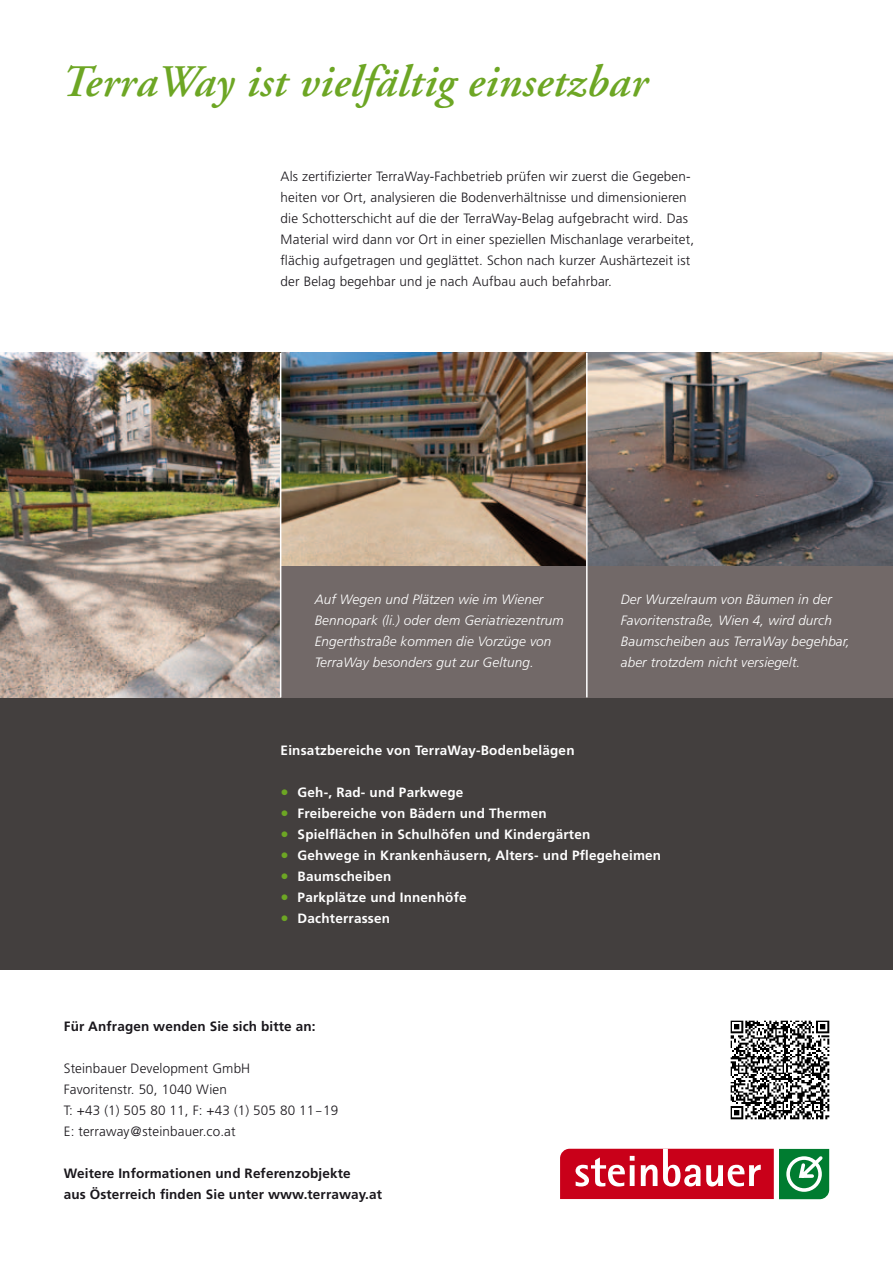
<style>
.page{position:relative;width:893px;height:1263px;background:#fff}
.page>*{position:absolute;margin:0;border:0;box-sizing:border-box;transform-origin:0 0}
.t1{font:italic 600 45px "Adobe Garamond";letter-spacing:.01em;color:#6da624}
.t2{font:300 13.5px/21px "Frutiger";letter-spacing:.01em;color:#1a171c}
.t3{font:italic 300 13.5px/21px "Frutiger";letter-spacing:.01em;color:#fff}
.t4{font:700 13.5px "Frutiger";letter-spacing:.015em;color:#fff}
.t5{font:700 13.5px/21px "Frutiger";letter-spacing:.01em;color:#1a171c}
.s1{font-size:16.5px;color:#6da624}
</style>
<div class="page">
<div style="left:0;top:693px;width:893px;height:276px;background:#433f3e"></div>
<div style="left:281px;top:566px;width:612px;height:131px;background:#726968"></div>
<img style="left:281px;top:353px;width:305px;height:213px">
<img style="left:0;top:353px;width:280px;height:344px">
<img style="left:588px;top:353px;width:305px;height:213px">
<hr style="left:586px;top:353px;width:2px;height:344px;background:#fff">
<hr style="left:280px;top:353px;width:1px;height:344px;background:#fff">
<svg style="left:560px;top:1149px;width:269px;height:50px"></svg>
<img style="left:730px;top:1020px;width:99px;height:100px">
<h1 class="t1" style="left:60px;top:57px;width:587px">TerraWay ist vielfältig einsetzbar</h1>
<p class="t2" style="left:281px;top:165px;width:415px">Als zertifizierter TerraWay-Fachbetrieb prüfen wir zuerst die Gegeben&shy;heiten vor Ort, analysieren die Bodenverhältnisse und dimensionieren die Schotterschicht auf die der TerraWay-Belag aufgebracht wird. Das Material wird dann vor Ort in einer speziellen Mischanlage verarbeitet, flächig aufgetragen und geglättet. Schon nach kurzer Aushärtezeit ist der Belag begehbar und je nach Aufbau auch befahrbar.</p>
<p class="t3" style="left:315px;top:589px;width:251px">Auf Wegen und Plätzen wie im Wiener Bennopark (li.) oder dem Geriatriezentrum Engerthstraße kommen die Vorzüge von TerraWay besonders gut zur Geltung.</p>
<p class="t3" style="left:621px;top:589px;width:231px">Der Wurzelraum von Bäumen in der Favoritenstraße, Wien 4, wird durch Baumscheiben aus TerraWay begehbar, aber trotzdem nicht versiegelt.</p>
<p class="t4" style="left:281px;top:742px;width:295px">Einsatzbereiche von TerraWay-Bodenbelägen</p>
<p class="t4" style="left:281px;top:784px;width:184px"><span class="s1">•</span> Geh-, Rad- und Parkwege</p>
<p class="t4" style="left:281px;top:805px;width:267px"><span class="s1">•</span> Freibereiche von Bädern und Thermen</p>
<p class="t4" style="left:281px;top:826px;width:311px"><span class="s1">•</span> Spielflächen in Schulhöfen und Kindergärten</p>
<p class="t4" style="left:281px;top:847px;width:382px"><span class="s1">•</span> Gehwege in Krankenhäusern, Alters- und Pflegeheimen</p>
<p class="t4" style="left:281px;top:868px;width:112px"><span class="s1">•</span> Baumscheiben</p>
<p class="t4" style="left:281px;top:889px;width:187px"><span class="s1">•</span> Parkplätze und Innenhöfe</p>
<p class="t4" style="left:281px;top:910px;width:111px"><span class="s1">•</span> Dachterrassen</p>
<p class="t5" style="left:64px;top:1016px;width:253px">Für Anfragen wenden Sie sich bitte an:</p>
<p class="t2" style="left:64px;top:1058px;width:276px">Steinbauer Development GmbH<br>Favoritenstr. 50, 1040 Wien<br>T: +43 (1) 505 80 11, F: +43 (1) 505 80 11 – 19<br>E: terraway@steinbauer.co.at</p>
<p class="t5" style="left:64px;top:1163px;width:320px">Weitere Informationen und Referenzobjekte<br>aus Österreich finden Sie unter www.terraway.at</p>
</div>
